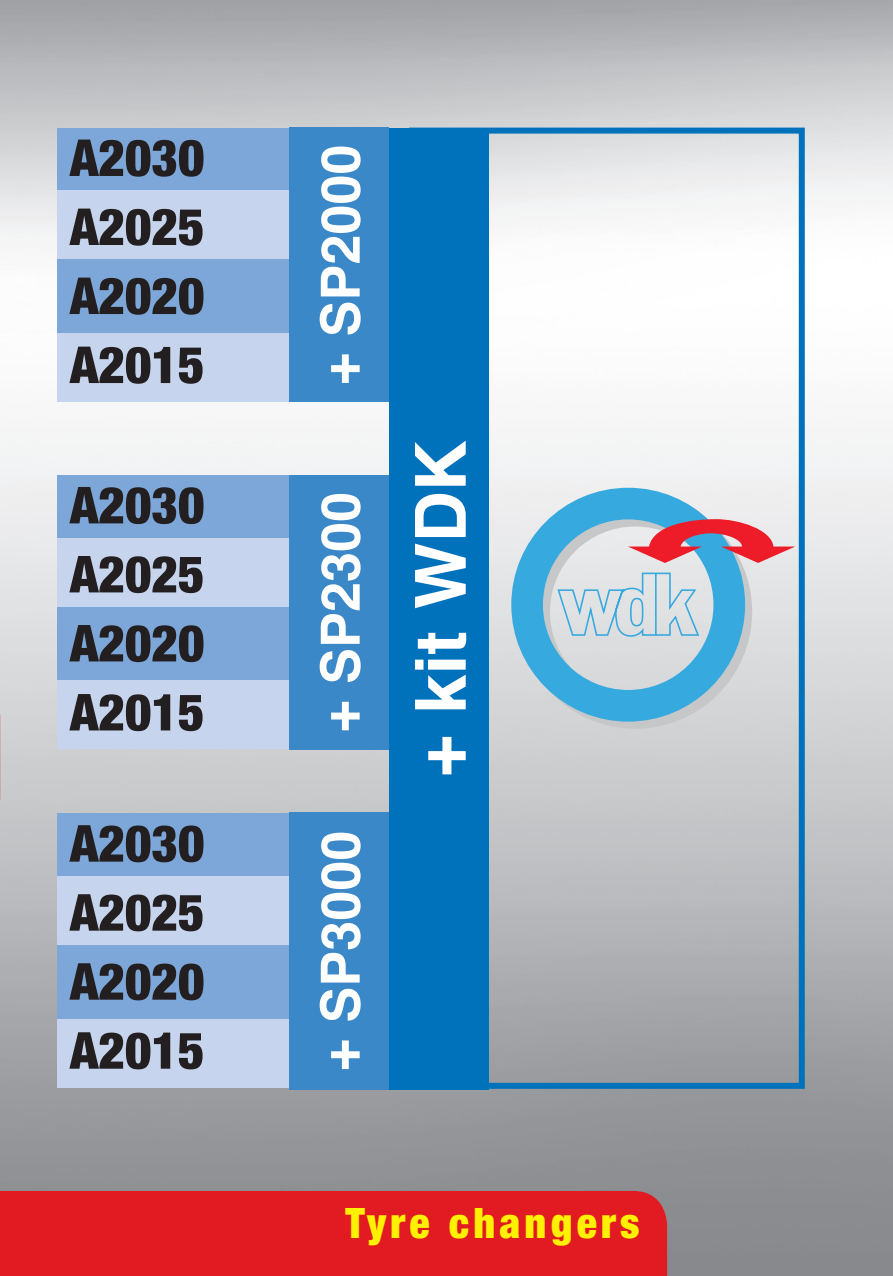
<style>
.page{position:relative;width:893px;height:1276px;background:#fff}
.page>*{position:absolute;margin:0;border:0;box-sizing:border-box;transform-origin:0 0}
.nomi_grande{font:700 70.8px "Helvetica";color:#fff}
.nomi_grande-2{font:700 54px "Helvetica";color:#fff}
.nomi_grande-3{font:900 condensed 51px "Helvetica Neue LT Std";color:#231f20}
.t1{font:900 condensed 42px "Helvetica Neue LT Std";letter-spacing:.1em;color:#fff101}
</style>
<div class="page">
<img style="left:0;top:0;width:893px;height:1276px">
<div style="left:0;top:1191px;width:667px;height:85px;background:#e21a21"></div>
<svg style="left:0;top:714px;width:1px;height:85px"></svg>
<div style="left:58px;top:128px;width:391px;height:62px;background:#7ca7d8"></div>
<div style="left:58px;top:475px;width:391px;height:63px;background:#7ca7d8"></div>
<div style="left:58px;top:813px;width:391px;height:63px;background:#7ca7d8"></div>
<div style="left:58px;top:190px;width:391px;height:69px;background:#c6d5ed"></div>
<div style="left:58px;top:538px;width:391px;height:69px;background:#c6d5ed"></div>
<div style="left:58px;top:876px;width:391px;height:69px;background:#c6d5ed"></div>
<div style="left:58px;top:259px;width:391px;height:74px;background:#7ca7d8"></div>
<div style="left:58px;top:607px;width:391px;height:73px;background:#7ca7d8"></div>
<div style="left:58px;top:945px;width:391px;height:73px;background:#7ca7d8"></div>
<div style="left:58px;top:333px;width:391px;height:69px;background:#c6d5ed"></div>
<div style="left:58px;top:680px;width:391px;height:69px;background:#c6d5ed"></div>
<div style="left:58px;top:1018px;width:391px;height:69px;background:#c6d5ed"></div>
<div style="left:290px;top:812px;width:99px;height:277px;background:#3b88c8"></div>
<div style="left:290px;top:475px;width:99px;height:274px;background:#3b88c8"></div>
<div style="left:290px;top:128px;width:99px;height:274px;background:#3b88c8"></div>
<div style="left:389px;top:128px;width:100px;height:961px;background:#0072bc"></div>
<div style="left:409px;top:128px;width:396px;height:961px;border:6px solid #0072bc"></div>
<svg style="left:518px;top:495px;width:234px;height:233px;background:#d1d3d4"></svg>
<svg style="left:511px;top:488px;width:234px;height:233px;background:#91c5df"></svg>
<svg style="left:557px;top:572px;width:142px;height:65px;background:#cadae3"></svg>
<svg style="left:628px;top:519px;width:167px;height:44px;background:#ca8291"></svg>
<p class="nomi_grande-3" style="left:70px;top:126px;width:136px">A2030</p>
<p class="nomi_grande-3" style="left:70px;top:195px;width:136px">A2025</p>
<p class="nomi_grande-3" style="left:70px;top:264px;width:136px">A2020</p>
<p class="nomi_grande-3" style="left:70px;top:333px;width:136px">A2015</p>
<p class="nomi_grande-3" style="left:70px;top:474px;width:136px">A2030</p>
<p class="nomi_grande-3" style="left:70px;top:543px;width:136px">A2025</p>
<p class="nomi_grande-3" style="left:70px;top:612px;width:136px">A2020</p>
<p class="nomi_grande-3" style="left:70px;top:681px;width:136px">A2015</p>
<p class="nomi_grande-3" style="left:70px;top:812px;width:136px">A2030</p>
<p class="nomi_grande-3" style="left:70px;top:881px;width:136px">A2025</p>
<p class="nomi_grande-3" style="left:70px;top:950px;width:136px">A2020</p>
<p class="nomi_grande-3" style="left:70px;top:1019px;width:136px">A2015</p>
<p class="nomi_grande-2" style="left:297px;top:385px;width:242px;rotate:-90deg">+ SP2000</p>
<p class="nomi_grande-2" style="left:297px;top:732px;width:242px;rotate:-90deg">+ SP2300</p>
<p class="nomi_grande-2" style="left:297px;top:1071px;width:242px;rotate:-90deg">+ SP3000</p>
<p class="nomi_grande" style="left:384px;top:777px;width:338px;rotate:-90deg">+ kit WDK</p>
<p class="t1" style="left:346px;top:1197px;width:295px">Tyre changers</p>
</div>
